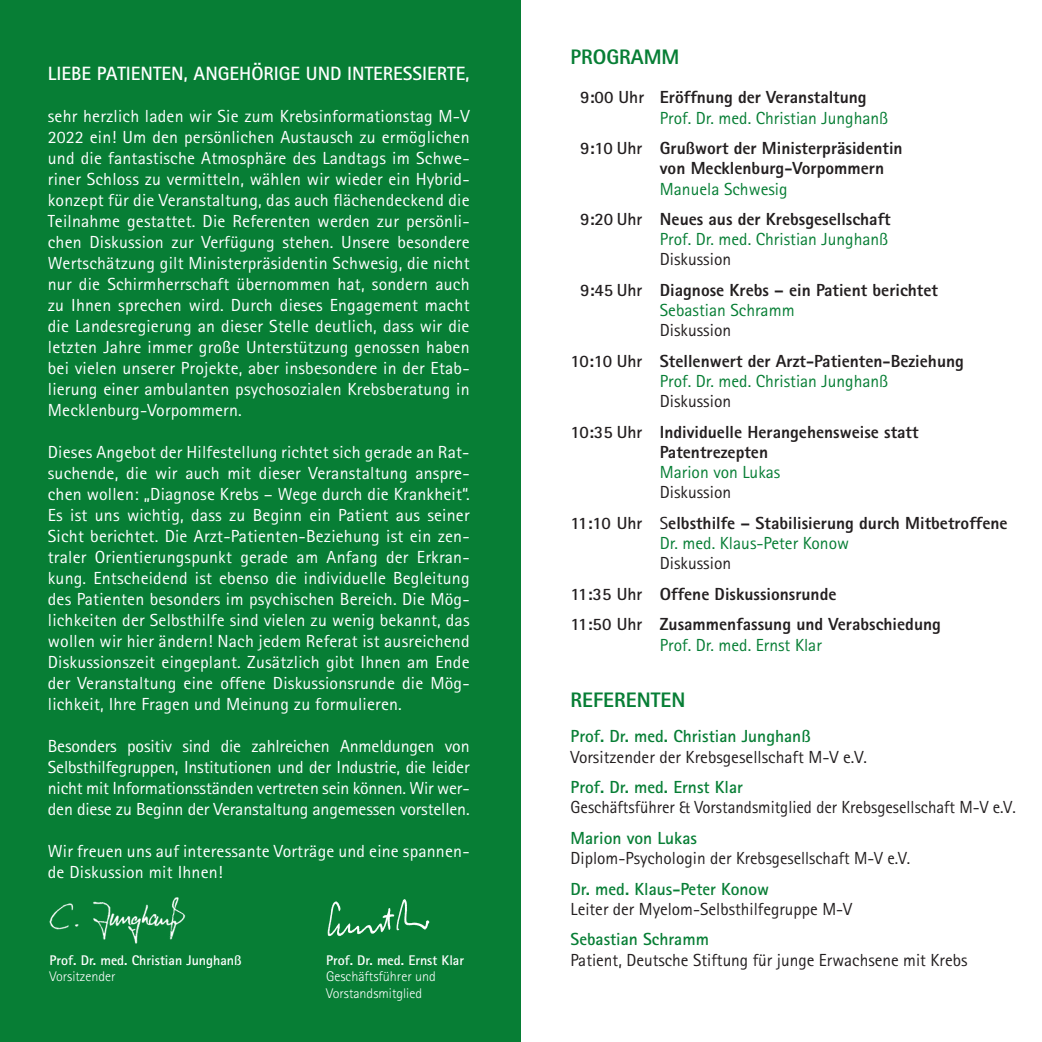
<style>
.page{position:relative;width:1042px;height:1042px;background:#fff}
.page>*{position:absolute;margin:0;border:0;box-sizing:border-box;transform-origin:0 0}
.t1{font:800 21px "Rotis Sans Serif Std";color:#077e35}
.t2{font:700 19.25px "Rotis Sans Serif Std";color:#fff}
.t3{font:17.5px/21px "Rotis Sans Serif Std";letter-spacing:.01em;color:#fff;text-align:justify}
.t4{font:800 17.5px/30.6px "Rotis Sans Serif Std";color:#231f20}
.t5{font:17.5px/20.1px "Rotis Sans Serif Std";color:#077e35}
.t6{font:17.5px "Rotis Sans Serif Std";color:#231f20}
.t7{font:700 17.5px "Rotis Sans Serif Std";color:#077e35}
.t8{font:17.5px "Rotis Sans Serif Std";color:#231f20;scale:.96 1}
.t9{font:700 14px "Rotis Sans Serif Std";color:#fff}
.t10{font:300 14px/16.8px "Rotis Sans Serif Std";color:#fff}
.s1{font-weight:700;color:#231f20}
.s2{font-weight:800;color:#231f20}
.s3{font-weight:700}
.s4{font-weight:400;color:#077e35}
.s5{font-weight:400}
</style>
<div class="page">
<div style="left:0;top:0;width:521px;height:1042px;background:#077e35"></div>
<img style="left:49px;top:897px;width:137px;height:47px">
<img style="left:327px;top:899px;width:103px;height:38px">
<p class="t2" style="left:48px;top:62px;width:423px">LIEBE PATIENTEN, ANGEHÖRIGE UND INTERESSIERTE,</p>
<p class="t3" style="left:48px;top:106px;width:423px">sehr herzlich laden wir Sie zum Krebsinformationstag M-V 2022 ein! Um den persönlichen Austausch zu ermöglichen und die fantastische Atmosphäre des Landtags im Schwe&shy;riner Schloss zu vermitteln, wählen wir wieder ein Hybrid&shy;konzept für die Veranstaltung, das auch flächendeckend die Teilnahme gestattet. Die Referenten werden zur persönli&shy;chen Diskussion zur Verfügung stehen. Unsere besondere Wertschätzung gilt Ministerpräsidentin Schwesig, die nicht nur die Schirmherrschaft übernommen hat, sondern auch zu Ihnen sprechen wird. Durch dieses Engagement macht die Landesregierung an dieser Stelle deutlich, dass wir die letzten Jahre immer große Unterstützung genossen haben bei vielen unserer Projekte, aber insbesondere in der Etab&shy;lierung einer ambulanten psychosozialen Krebsberatung in Mecklenburg-Vorpommern.</p>
<p class="t3" style="left:48px;top:442px;width:423px">Dieses Angebot der Hilfestellung richtet sich gerade an Rat&shy;suchende, die wir auch mit dieser Veranstaltung anspre&shy;chen wollen: „Diagnose Krebs – Wege durch die Krankheit“.<br>Es ist uns wichtig, dass zu Beginn ein Patient aus seiner Sicht berichtet. Die Arzt-Patienten-Beziehung ist ein zen&shy;traler Orientierungspunkt gerade am Anfang der Erkran&shy;kung. Entscheidend ist ebenso die individuelle Begleitung des Patienten besonders im psychischen Bereich. Die Mög&shy;lichkeiten der Selbsthilfe sind vielen zu wenig bekannt, das wollen wir hier ändern! Nach jedem Referat ist ausreichend Diskussionszeit eingeplant. Zusätzlich gibt Ihnen am Ende der Veranstaltung eine offene Diskussionsrunde die Mög&shy;lichkeit, Ihre Fragen und Meinung zu formulieren.</p>
<p class="t3" style="left:48px;top:736px;width:423px">Besonders positiv sind die zahlreichen Anmeldungen von Selbsthilfegruppen, Institutionen und der Industrie, die leider nicht mit Informationsständen vertreten sein können. Wir wer&shy;den diese zu Beginn der Veranstaltung angemessen vorstellen.</p>
<p class="t3" style="left:48px;top:841px;width:423px">Wir freuen uns auf interessante Vorträge und eine spannen&shy;de Diskussion mit Ihnen!</p>
<p class="t1" style="left:570px;top:44px;width:110px">PROGRAMM</p>
<p class="t5" style="left:660px;top:87px;width:230px;text-indent:-80px"><span class="s1">9:00 Uhr</span> <span class="s2">Eröffnung der Veranstaltung<br></span>Prof. Dr. med. Christian Junghanß</p>
<p class="t4" style="left:660px;top:138px;width:244px;line-height:20.1px;text-indent:-80px"><span class="s3">9:10 Uhr</span> Grußwort der Ministerpräsidentin von Mecklenburg-Vorpommern</p>
<p class="t4" style="left:580px;top:173px;width:312px;text-indent:80px"><span class="s4">Manuela Schwesig<br></span><span class="s3">9:20 Uhr</span> Neues aus der Krebsgesellschaft</p>
<p class="t5" style="left:660px;top:229px;width:230px">Prof. Dr. med. Christian Junghanß</p>
<p class="t4" style="left:580px;top:244px;width:359px;text-indent:80px"><span class="s5">Diskussion<br></span><span class="s3">9:45 Uhr</span> Diagnose Krebs – ein Patient berichtet</p>
<p class="t5" style="left:660px;top:300px;width:136px">Sebastian Schramm</p>
<p class="t4" style="left:570px;top:315px;width:395px;text-indent:89px"><span class="s5">Diskussion<br></span><span class="s3">10:10 Uhr</span> Stellenwert der Arzt-Patienten-Beziehung</p>
<p class="t5" style="left:660px;top:371px;width:230px">Prof. Dr. med. Christian Junghanß</p>
<p class="t4" style="left:570px;top:386px;width:349px;text-indent:89px"><span class="s5">Diskussion<br></span><span class="s3">10:35 Uhr</span> Individuelle Herangehensweise statt</p>
<p class="t4" style="left:660px;top:436px;width:110px">Patentrezepten</p>
<p class="t5" style="left:660px;top:462px;width:122px">Marion von Lukas</p>
<p class="t4" style="left:570px;top:477px;width:438px;text-indent:89px"><span class="s5">Diskussion<br></span><span class="s3">11:10 Uhr</span> <span class="s5">S</span>elbsthilfe – Stabilisierung durch Mitbetroffene</p>
<p class="t5" style="left:660px;top:533px;width:191px">Dr. med. Klaus-Peter Konow</p>
<p class="t4" style="left:570px;top:548px;width:372px;text-indent:89px"><span class="s5">Diskussion<br></span><span class="s3">11:35 Uhr</span> Offene Diskussionsrunde<br><span class="s3">11:50 Uhr</span> Zusammenfassung und Verabschiedung</p>
<p class="t5" style="left:660px;top:634px;width:164px">Prof. Dr. med. Ernst Klar</p>
<p class="t1" style="left:570px;top:686px;width:116px">REFERENTEN</p>
<p class="t7" style="left:570px;top:725px;width:242px">Prof. Dr. med. Christian Junghanß</p>
<p class="t6" style="left:570px;top:746px;width:298px">Vorsitzender der Krebsgesellschaft M-V e.V.</p>
<p class="t7" style="left:570px;top:776px;width:174px">Prof. Dr. med. Ernst Klar</p>
<p class="t8" style="left:570px;top:797px;width:465px">Geschäftsführer &amp; Vorstandsmitglied der Krebsgesellschaft M-V e.V.</p>
<p class="t7" style="left:570px;top:827px;width:128px">Marion von Lukas</p>
<p class="t6" style="left:570px;top:848px;width:341px">Diplom-Psychologin der Krebsgesellschaft M-V e.V.</p>
<p class="t7" style="left:570px;top:877px;width:200px">Dr. med. Klaus-Peter Konow</p>
<p class="t6" style="left:570px;top:898px;width:283px">Leiter der Myelom-Selbsthilfegruppe M-V</p>
<p class="t7" style="left:570px;top:928px;width:140px">Sebastian Schramm</p>
<p class="t9" style="left:50px;top:951px;width:194px">Prof. Dr. med. Christian Junghanß</p>
<p class="t9" style="left:326px;top:951px;width:139px">Prof. Dr. med. Ernst Klar</p>
<p class="t6" style="left:570px;top:949px;width:398px">Patient, Deutsche Stiftung für junge Erwachsene mit Krebs</p>
<p class="t10" style="left:50px;top:968px;width:67px">Vorsitzender</p>
<p class="t10" style="left:326px;top:968px;width:111px">Geschäftsführer und<br>Vorstandsmitglied</p>
</div>
